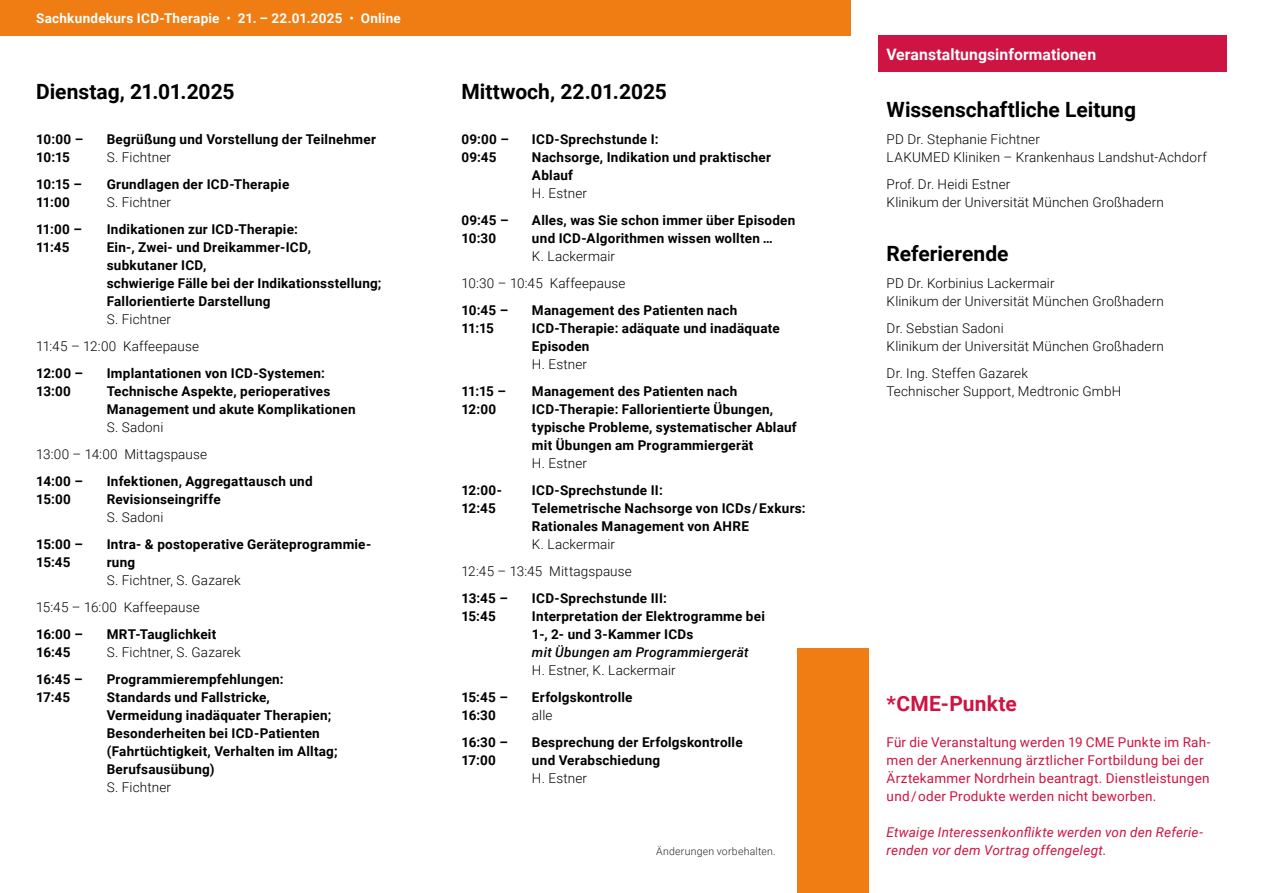
<style>
.page{position:relative;width:1263px;height:893px;background:#fff}
.page>*{position:absolute;margin:0;border:0;box-sizing:border-box;transform-origin:0 0}
.t1{font:700 21px "Roboto";color:#000}
.t2{font:700 21px "Roboto";letter-spacing:.01em;color:#ce1442}
.t3{font:700 15.75px "Roboto";letter-spacing:.005em;color:#fff}
.t4{font:700 13.5px/18px "Roboto";letter-spacing:.02em;color:#000}
.t5{font:300 13.5px/18px "Roboto";letter-spacing:.01em;color:#000}
.t6{font:13.5px/18px "Roboto";letter-spacing:.015em;color:#ce1442}
.t7{font:italic 13.5px/18px "Roboto";letter-spacing:.015em;color:#ce1442}
.t8{font:700 13.5px "Roboto";letter-spacing:.02em;color:#fff}
.t9{font:italic 500 13.5px "Roboto";letter-spacing:.02em;color:#000}
.t10{font:300 10.5px "Roboto";letter-spacing:.025em;color:#282827}
.s1{font-weight:400}
</style>
<div class="page">
<div style="left:878px;top:36px;width:349px;height:36px;background:#ce1442"></div>
<div style="left:797px;top:648px;width:72px;height:245px;background:#ef7d14"></div>
<div style="left:0;top:0;width:850px;height:36px;background:#ef7d14"></div>
<p class="t8" style="left:36px;top:9px;width:366px">Sachkundekurs ICD-Therapie <span class="s1">•</span> 21. – 22.01.2025 <span class="s1">•</span> Online</p>
<h1 class="t1" style="left:36px;top:77px;width:200px">Dienstag, 21.01.2025</h1>
<p class="t4" style="left:36px;top:130px;width:49px">10:00 –<br>10:15</p>
<p class="t4" style="left:107px;top:130px;width:271px">Begrüßung und Vorstellung der Teilnehmer</p>
<p class="t5" style="left:107px;top:148px;width:66px">S. Fichtner</p>
<p class="t4" style="left:36px;top:175px;width:47px">10:15 –<br>11:00</p>
<p class="t4" style="left:107px;top:175px;width:184px">Grundlagen der ICD-Therapie</p>
<p class="t5" style="left:107px;top:193px;width:66px">S. Fichtner</p>
<p class="t4" style="left:36px;top:220px;width:47px">11:00 –<br>11:45</p>
<p class="t4" style="left:107px;top:220px;width:276px">Indikationen zur ICD-Therapie:<br>Ein-, Zwei- und Dreikammer-ICD, subkutaner ICD,<br>schwierige Fälle bei der Indikationsstellung;<br>Fallorientierte Darstellung</p>
<p class="t5" style="left:36px;top:305px;width:164px;line-height:27px;text-indent:71px">S. Fichtner<br>11:45 – 12:00 Kaffeepause</p>
<p class="t4" style="left:36px;top:364px;width:48px">12:00 –<br>13:00</p>
<p class="t4" style="left:107px;top:364px;width:250px">Implantationen von ICD-Systemen:<br>Technische Aspekte, perioperatives<br>Management und akute Komplikationen</p>
<p class="t5" style="left:36px;top:413px;width:172px;line-height:27px;text-indent:71px">S. Sadoni<br>13:00 – 14:00 Mittagspause</p>
<p class="t4" style="left:36px;top:472px;width:48px">14:00 –<br>15:00</p>
<p class="t4" style="left:107px;top:472px;width:207px">Infektionen, Aggregattausch und<br>Revisionseingriffe</p>
<p class="t5" style="left:107px;top:508px;width:58px">S. Sadoni</p>
<p class="t4" style="left:36px;top:535px;width:48px">15:00 –<br>15:45</p>
<p class="t4" style="left:107px;top:535px;width:266px">Intra- &amp; postoperative Geräteprogrammie&shy;rung</p>
<p class="t5" style="left:36px;top:566px;width:206px;line-height:27px;text-indent:71px">S. Fichtner, S. Gazarek<br>15:45 – 16:00 Kaffeepause</p>
<p class="t4" style="left:36px;top:625px;width:48px">16:00 –<br>16:45</p>
<p class="t4" style="left:107px;top:625px;width:111px">MRT-Tauglichkeit</p>
<p class="t5" style="left:107px;top:643px;width:136px">S. Fichtner, S. Gazarek</p>
<p class="t4" style="left:36px;top:670px;width:48px">16:45 –<br>17:45</p>
<p class="t4" style="left:107px;top:670px;width:232px">Programmierempfehlungen:<br>Standards und Fallstricke,<br>Vermeidung inadäquater Therapien;<br>Besonderheiten bei ICD-Patienten (Fahrtüchtigkeit, Verhalten im Alltag;<br>Berufsausübung)</p>
<p class="t5" style="left:107px;top:778px;width:66px">S. Fichtner</p>
<h1 class="t1" style="left:461px;top:77px;width:207px">Mittwoch, 22.01.2025</h1>
<p class="t4" style="left:461px;top:130px;width:49px">09:00 –<br>09:45</p>
<p class="t4" style="left:532px;top:130px;width:241px">ICD-Sprechstunde I:<br>Nachsorge, Indikation und praktischer<br>Ablauf</p>
<p class="t5" style="left:532px;top:184px;width:57px">H. Estner</p>
<p class="t4" style="left:461px;top:211px;width:49px">09:45 –<br>10:30</p>
<p class="t4" style="left:532px;top:211px;width:265px">Alles, was Sie schon immer über Episoden und ICD-Algorithmen wissen wollten …</p>
<p class="t5" style="left:461px;top:242px;width:166px;line-height:27px;text-indent:71px">K. Lackermair<br>10:30 – 10:45 Kaffeepause</p>
<p class="t4" style="left:461px;top:301px;width:48px">10:45 –<br>11:15</p>
<p class="t4" style="left:532px;top:301px;width:249px">Management des Patienten nach<br>ICD-Therapie: adäquate und inadäquate<br>Episoden</p>
<p class="t5" style="left:532px;top:355px;width:57px">H. Estner</p>
<p class="t4" style="left:461px;top:382px;width:46px">11:15 –<br>12:00</p>
<p class="t4" style="left:532px;top:382px;width:266px">Management des Patienten nach ICD-Therapie: Fallorientierte Übungen, typische Probleme, systematischer Ablauf mit Übungen am Programmiergerät</p>
<p class="t5" style="left:532px;top:454px;width:57px">H. Estner</p>
<p class="t4" style="left:461px;top:481px;width:42px">12:00-<br>12:45</p>
<p class="t4" style="left:532px;top:481px;width:275px">ICD-Sprechstunde II:<br>Telemetrische Nachsorge von ICDs / Exkurs:<br>Rationales Management von AHRE</p>
<p class="t5" style="left:461px;top:530px;width:172px;line-height:27px;text-indent:71px">K. Lackermair<br>12:45 – 13:45 Mittagspause</p>
<p class="t4" style="left:461px;top:589px;width:48px">13:45 –<br>15:45</p>
<p class="t4" style="left:532px;top:589px;width:234px">ICD-Sprechstunde III:<br>Interpretation der Elektrogramme bei<br>1-, 2- und 3-Kammer ICDs</p>
<p class="t9" style="left:532px;top:643px;width:218px">mit Übungen am Programmiergerät</p>
<p class="t5" style="left:532px;top:661px;width:145px">H. Estner, K. Lackermair</p>
<p class="t4" style="left:461px;top:688px;width:48px">15:45 –<br>16:30</p>
<p class="t4" style="left:532px;top:688px;width:102px">Erfolgskontrolle</p>
<p class="t5" style="left:532px;top:706px;width:22px">alle</p>
<p class="t4" style="left:461px;top:733px;width:48px">16:30 –<br>17:00</p>
<p class="t4" style="left:532px;top:733px;width:212px">Besprechung der Erfolgskontrolle und Verabschiedung</p>
<p class="t5" style="left:532px;top:769px;width:57px">H. Estner</p>
<p class="t10" style="left:656px;top:844px;width:121px">Änderungen vorbehalten.</p>
<p class="t3" style="left:886px;top:43px;width:211px">Veranstaltungsinformationen</p>
<h1 class="t1" style="left:887px;top:95px;width:251px">Wissenschaftliche Leitung</h1>
<p class="t5" style="left:887px;top:129px;width:322px">PD Dr. Stephanie Fichtner<br>LAKUMED Kliniken – Krankenhaus Landshut-Achdorf</p>
<p class="t5" style="left:887px;top:174px;width:279px">Prof. Dr. Heidi Estner<br>Klinikum der Universität München Großhadern</p>
<h1 class="t1" style="left:887px;top:239px;width:123px">Referierende</h1>
<p class="t5" style="left:887px;top:273px;width:279px">PD Dr. Korbinius Lackermair<br>Klinikum der Universität München Großhadern</p>
<p class="t5" style="left:887px;top:318px;width:279px">Dr. Sebstian Sadoni<br>Klinikum der Universität München Großhadern</p>
<p class="t5" style="left:887px;top:363px;width:236px">Dr. Ing. Steffen Gazarek<br>Technischer Support, Medtronic GmbH</p>
<h1 class="t2" style="left:887px;top:689px;width:132px">*CME-Punkte</h1>
<p class="t6" style="left:887px;top:732px;width:325px">Für die Veranstaltung werden 19 CME Punkte im Rah&shy;men der Anerkennung ärztlicher Fortbildung bei der Ärztekammer Nordrhein beantragt. Dienstleistungen und / oder Produkte werden nicht beworben.</p>
<p class="t7" style="left:887px;top:822px;width:318px">Etwaige Interessenkonflikte werden von den Referie&shy;renden vor dem Vortrag offengelegt.</p>
</div>
